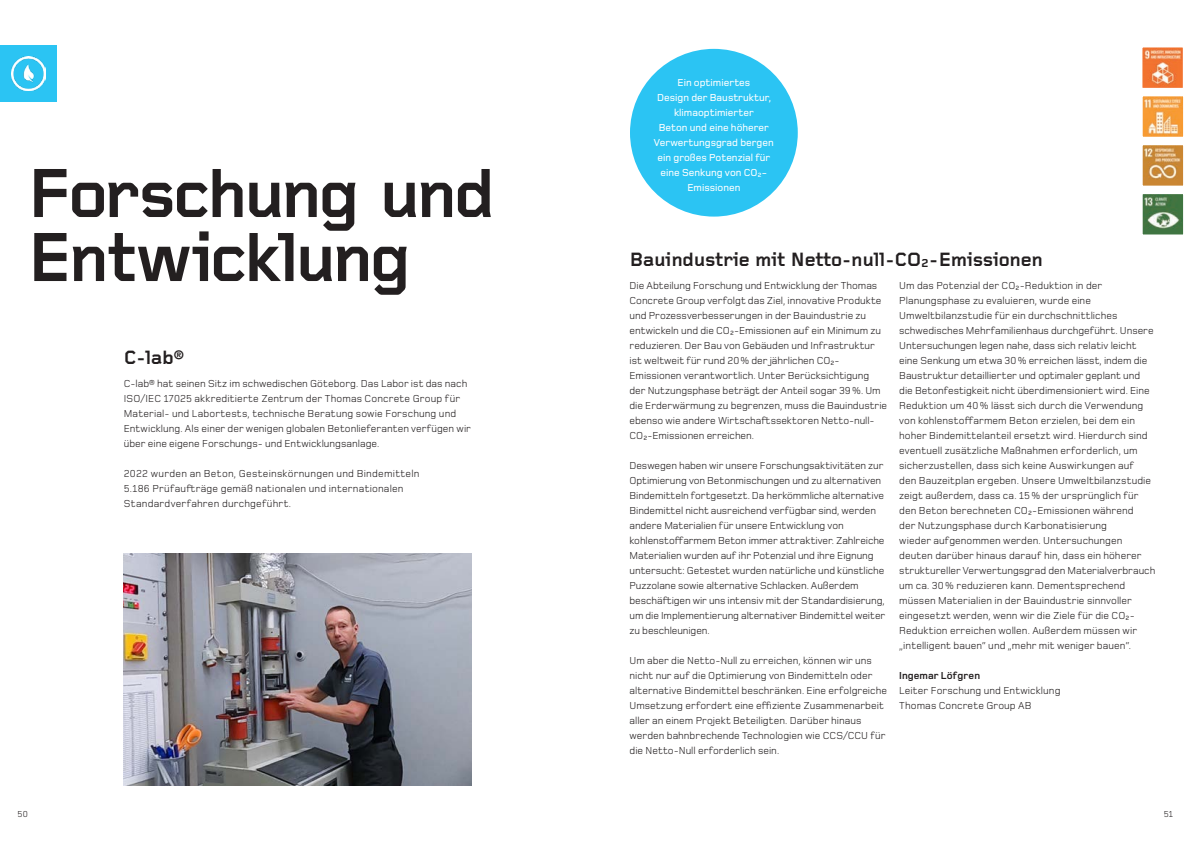
<style>
.page{position:relative;width:1191px;height:842px;background:#fff}
.page>*{position:absolute;margin:0;border:0;box-sizing:border-box;transform-origin:0 0}
.Kapitelrubrik_72_64p{font:700 72px/64px "Foundry Gridnik OT2";letter-spacing:-.06em;color:#231f20}
.Huvudrubrik_20_24pt{font:700 20px "Foundry Gridnik OT2";letter-spacing:-.02em;color:#231f20}
.Brödtext_10_5_15p_DE{font:10.5px/15px "Foundry Monoline OT3";color:#231f20}
.Bubblor_10_5_15pt_DE{font:500 10.5px/15px "Foundry Monoline OT3";color:#fff;text-align:center}
.Brödtext_10_5_15p_DE-2{font:10.5px/15px "Foundry Monoline OT3";letter-spacing:.02em;color:#231f20}
.Brödtext_10_5_15p_DE-3{font:700 10.5px "Foundry Monoline OT3";letter-spacing:.005em;color:#231f20}
.t1{font:9px "Foundry Monoline OT3";color:#231f20}
</style>
<div class="page">
<div style="left:0;top:45px;width:57px;height:57px;background:#2bc4f3"></div>
<img style="left:11px;top:57px;width:34px;height:34px">
<img style="left:124px;top:553px;width:347px;height:232px">
<img style="left:1142px;top:47px;width:42px;height:188px">
<div style="left:630px;top:49px;width:167px;height:168px;background:#2bc4f3;border-radius:50%"></div>
<p class="Kapitelrubrik_72_64p" style="left:26px;top:160px;width:471px">Forschung und<br>Entwicklung</p>
<p class="Huvudrubrik_20_24pt" style="left:124px;top:343px;width:62px">C-lab®</p>
<p class="Brödtext_10_5_15p_DE" style="left:124px;top:375px;width:348px">C-lab® hat seinen Sitz im schwedischen Göteborg. Das Labor ist das nach ISO/IEC 17025 akkreditierte Zentrum der Thomas Concrete Group für Material- und Labortests, technische Beratung sowie Forschung und Entwicklung. Als einer der wenigen globalen Betonlieferanten verfügen wir über eine eigene Forschungs- und Entwicklungsanlage.</p>
<p class="Brödtext_10_5_15p_DE-2" style="left:124px;top:465px;width:297px">2022 wurden an Beton, Gesteinskörnungen und Bindemitteln<br>5.186 Prüfaufträge gemäß nationalen und internationalen<br>Standardverfahren durchgeführt.</p>
<p class="Bubblor_10_5_15pt_DE" style="left:654px;top:74px;width:121px">Ein optimiertes<br>Design der Baustruktur, klimaoptimierter<br>Beton und eine höherer<br>Verwertungsgrad bergen ein großes Potenzial für eine Senkung von CO2-<br>Emissionen</p>
<p class="Huvudrubrik_20_24pt" style="left:629px;top:245px;width:415px">Bauindustrie mit Netto-null-CO2-Emissionen</p>
<p class="Brödtext_10_5_15p_DE" style="left:629px;top:278px;width:259px">Die Abteilung Forschung und Entwicklung der Thomas Concrete Group verfolgt das Ziel, innovative Produkte und Prozessverbesserungen in der Bauindustrie zu entwickeln und die CO2-Emissionen auf ein Minimum zu reduzieren. Der Bau von Gebäuden und Infrastruktur ist weltweit für rund 20% der jährlichen CO2- Emissionen verantwortlich. Unter Berücksichtigung der Nutzungsphase beträgt der Anteil sogar 39%. Um die Erderwärmung zu begrenzen, muss die Bauindustrie ebenso wie andere Wirtschaftssektoren Netto-null-CO2-Emissionen erreichen.</p>
<p class="Brödtext_10_5_15p_DE" style="left:629px;top:458px;width:257px">Deswegen haben wir unsere Forschungsaktivitäten zur Optimierung von Betonmischungen und zu alternativen Bindemitteln fortgesetzt. Da herkömmliche alternative Bindemittel nicht ausreichend verfügbar sind, werden andere Materialien für unsere Entwicklung von kohlenstoffarmem Beton immer attraktiver. Zahlreiche Materialien wurden auf ihr Potenzial und ihre Eignung untersucht: Getestet wurden natürliche und künstliche Puzzolane sowie alternative Schlacken. Außerdem beschäftigen wir uns intensiv mit der Standardisierung, um die Implementierung alternativer Bindemittel weiter zu beschleunigen.</p>
<p class="Brödtext_10_5_15p_DE" style="left:629px;top:653px;width:259px">Um aber die Netto-Null zu erreichen, können wir uns nicht nur auf die Optimierung von Bindemitteln oder alternative Bindemittel beschränken. Eine erfolgreiche Umsetzung erfordert eine effiziente Zusammenarbeit aller an einem Projekt Beteiligten. Darüber hinaus werden bahnbrechende Technologien wie CCS/CCU für die Netto-Null erforderlich sein.</p>
<p class="Brödtext_10_5_15p_DE" style="left:899px;top:278px;width:258px">Um das Potenzial der CO2-Reduktion in der Planungsphase zu evaluieren, wurde eine Umweltbilanzstudie für ein durchschnittliches schwedisches Mehrfamilienhaus durchgeführt. Unsere Untersuchungen legen nahe, dass sich relativ leicht eine Senkung um etwa 30% erreichen lässt, indem die Baustruktur detaillierter und optimaler geplant und die Betonfestigkeit nicht überdimensioniert wird. Eine Reduktion um 40% lässt sich durch die Verwendung von kohlenstoffarmem Beton erzielen, bei dem ein hoher Bindemittelanteil ersetzt wird. Hierdurch sind eventuell zusätzliche Maßnahmen erforderlich, um sicherzustellen, dass sich keine Auswirkungen auf<br>den Bauzeitplan ergeben. Unsere Umweltbilanzstudie zeigt außerdem, dass ca. 15% der ursprünglich für den Beton berechneten CO2-Emissionen während<br>der Nutzungsphase durch Karbonatisierung<br>wieder aufgenommen werden. Untersuchungen deuten darüber hinaus darauf hin, dass ein höherer struktureller Verwertungsgrad den Materialverbrauch um ca. 30% reduzieren kann. Dementsprechend müssen Materialien in der Bauindustrie sinnvoller eingesetzt werden, wenn wir die Ziele für die CO2- Reduktion erreichen wollen. Außerdem müssen wir „intelligent bauen“ und „mehr mit weniger bauen“.</p>
<p class="Brödtext_10_5_15p_DE-3" style="left:899px;top:669px;width:82px">Ingemar Löfgren</p>
<p class="Brödtext_10_5_15p_DE" style="left:899px;top:683px;width:163px">Leiter Forschung und Entwicklung</p>
<p class="Brödtext_10_5_15p_DE" style="left:899px;top:698px;width:134px">Thomas Concrete Group AB</p>
<p class="t1" style="left:18px;top:807px;width:12px">50</p>
<p class="t1" style="left:1163px;top:807px;width:11px">51</p>
</div>
